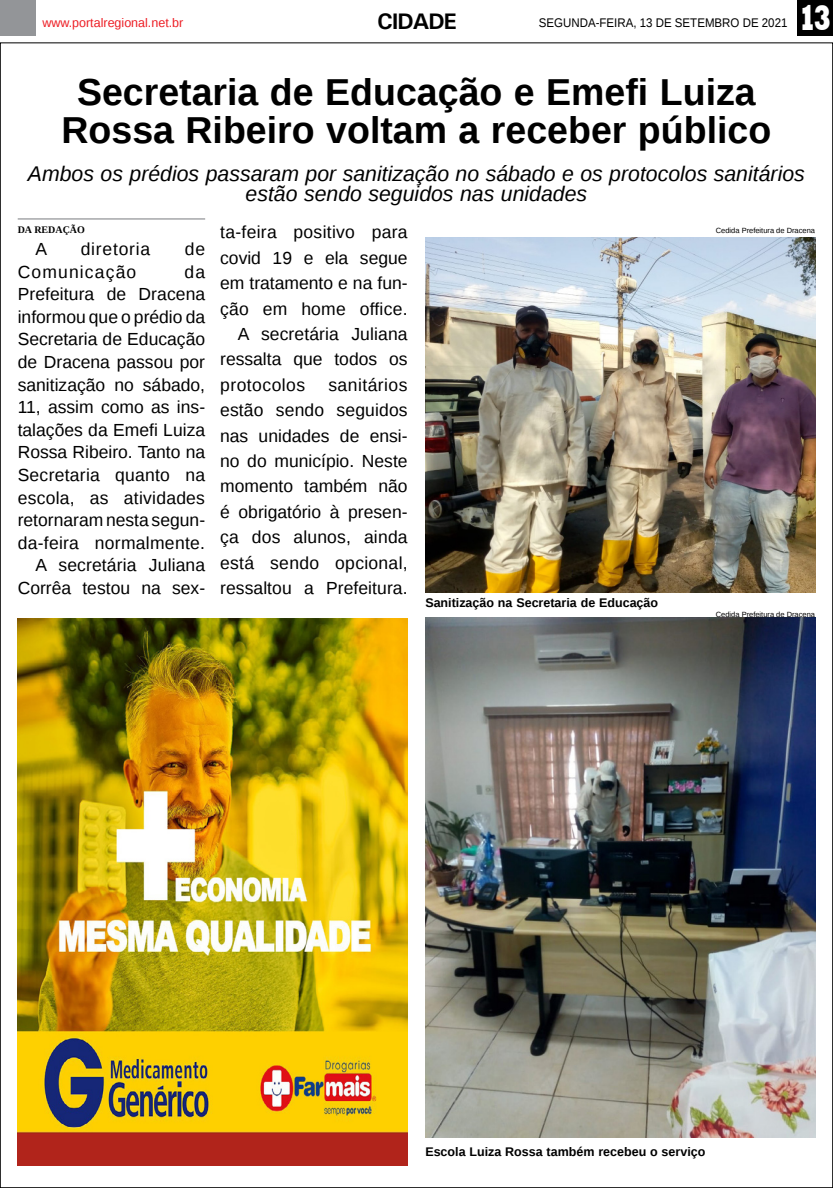
<style>
.page{position:relative;width:833px;height:1188px;background:#fff}
.page>*{position:absolute;margin:0;border:0;box-sizing:border-box;transform-origin:0 0}
.TÍTULO{font:700 37.5px/37.5px "Liberation Sans";color:#000;text-align:center}
.t1{font:800 36.12px "Rockwell";color:#fff;scale:.7 1}
.TITULO_PG{font:700 22.5px "Univers";letter-spacing:-.04em;color:#000}
.LINHA_FINA{font:italic 21.25px/20px "Liberation Sans";color:#000;text-align:center}
.MATÉRIA{font:17.5px/22.6px "Liberation Sans";letter-spacing:.005em;color:#000;text-align:justify}
.MATÉRIA-2{font:17.5px "Liberation Sans";letter-spacing:.065em;color:#000}
.MATÉRIA-3{font:17.5px "Liberation Sans";letter-spacing:.045em;color:#000}
.LEGENDA{font:700 12.5px "Liberation Sans";color:#000}
.DATA_PG{font:12.5px "Liberation Sans";color:#000;scale:.92 1}
.DATA_PG-2{font:12.5px "Liberation Sans";color:#ed1d24}
.CRÉDITO_NOME{font:700 10px "Liberation Serif";color:#000}
.CRÉDITO_FOTO{font:7.5px "Liberation Sans";color:#000}
</style>
<div class="page">
<div style="left:0;top:0;width:35px;height:35px;background:#939598"></div>
<div style="left:797px;top:0;width:36px;height:35px;background:#000"></div>
<img style="left:18px;top:618px;width:390px;height:546px">
<hr style="left:18px;top:218px;width:187px;height:1px;background:#939598">
<img style="left:425px;top:617px;width:390px;height:520px">
<img style="left:425px;top:237px;width:390px;height:355px">
<p class="DATA_PG-2" style="left:42px;top:15px;width:143px">www.portalregional.net.br</p>
<p class="TITULO_PG" style="left:377px;top:7px;width:81px">CIDADE</p>
<p class="DATA_PG" style="left:539px;top:15px;width:272px">SEGUNDA-FEIRA, 13 DE SETEMBRO DE 2021</p>
<p class="t1" style="left:799px;top:-3px;width:48px">13</p>
<p class="TÍTULO" style="left:61px;top:73px;width:711px">Secretaria de Educação e Emefi Luiza<br>Rossa Ribeiro voltam a receber público</p>
<p class="LINHA_FINA" style="left:28px;top:164px;width:778px">Ambos os prédios passaram por sanitização no sábado e os protocolos sanitários estão sendo seguidos nas unidades</p>
<p class="CRÉDITO_NOME" style="left:18px;top:222px;width:69px">DA REDAÇÃO</p>
<p class="MATÉRIA" style="left:35px;top:238px;width:13px">A</p>
<p class="MATÉRIA-3" style="left:81px;top:239px;width:71px">diretoria</p>
<p class="MATÉRIA" style="left:185px;top:238px;width:22px">de</p>
<p class="MATÉRIA-2" style="left:18px;top:262px;width:120px">Comunicação</p>
<p class="MATÉRIA" style="left:220px;top:220px;width:189px;line-height:25.4px">ta-feira positivo para covid 19 e ela segue em tratamento e na fun&shy;ção em home office.</p>
<p class="MATÉRIA" style="left:220px;top:322px;width:189px;line-height:25.4px;text-indent:18px">A secretária Juliana ressalta que todos os protocolos</p>
<p class="CRÉDITO_FOTO" style="left:716px;top:226px;width:101px">Cedida Prefeitura de Dracena</p>
<p class="MATÉRIA" style="left:18px;top:261px;width:189px;text-indent:167px">da Prefeitura de Dracena informou que o prédio da Secretaria de Educação de Dracena passou por sanitização no sábado, 11, assim como as ins&shy;talações da Emefi Luiza Rossa Ribeiro. Tanto na Secretaria quanto na escola, as atividades retornaram nesta segun&shy;da-feira normalmente.</p>
<p class="MATÉRIA" style="left:18px;top:554px;width:189px;text-align:right">A secretária Juliana<br>Corrêa testou na sex-</p>
<p class="MATÉRIA" style="left:220px;top:373px;width:189px;line-height:25.4px;text-indent:108px">sanitários estão sendo seguidos nas unidades de ensi&shy;no do município. Neste momento também não é obrigatório à presen&shy;ça dos alunos, ainda está sendo opcional, ressaltou a Prefeitura.</p>
<p class="LEGENDA" style="left:425px;top:593px;width:234px">Sanitização na Secretaria de Educação</p>
<p class="CRÉDITO_FOTO" style="left:716px;top:610px;width:101px">Cedida Prefeitura de Dracena</p>
<p class="LEGENDA" style="left:425px;top:1142px;width:281px">Escola Luiza Rossa também recebeu o serviço</p>
</div>
